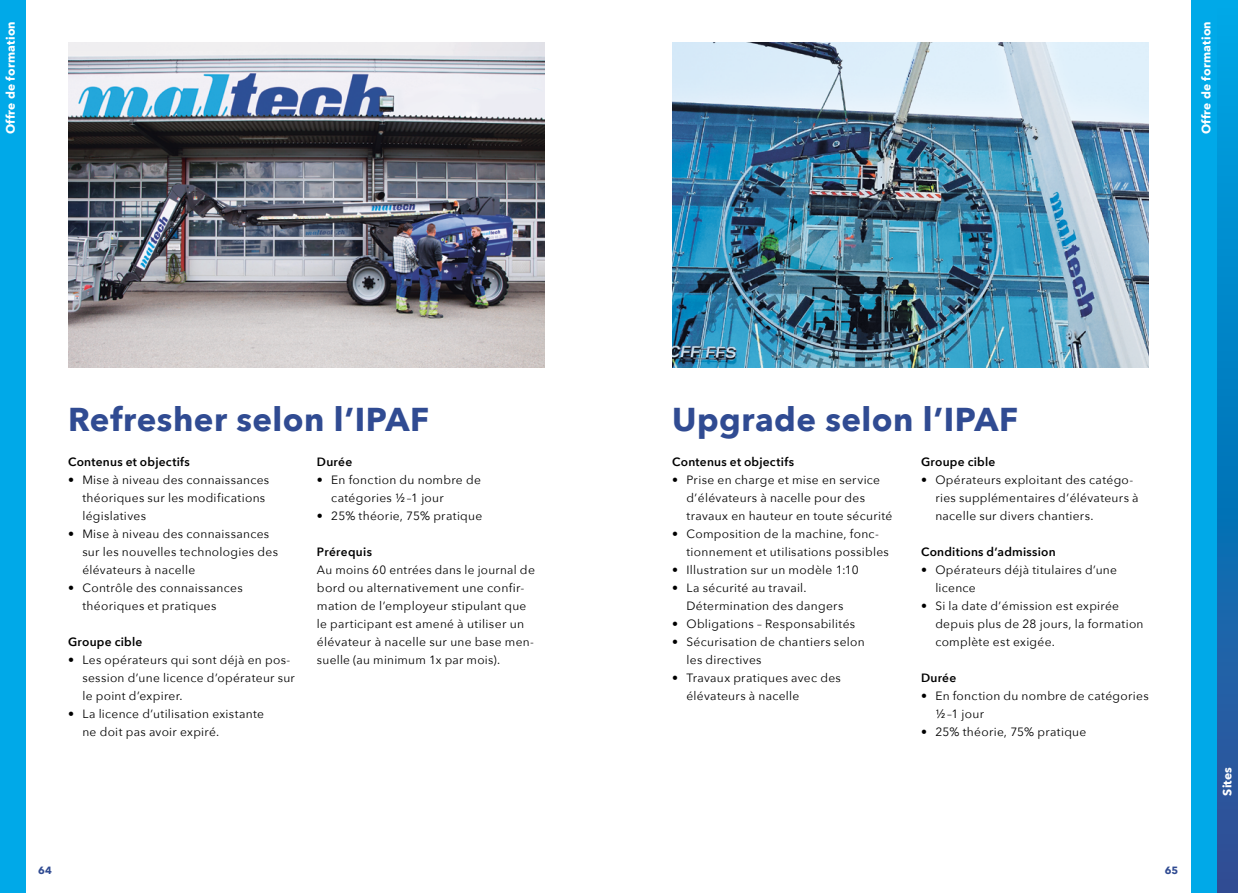
<style>
.page{position:relative;width:1238px;height:893px;background:#fff}
.page>*{position:absolute;margin:0;border:0;box-sizing:border-box;transform-origin:0 0}
.t1{font:700 33px "Avenir Next";letter-spacing:.015em;color:#304b92}
.t2{font:12px/18px "Avenir Next";letter-spacing:.025em;color:#000}
.t3{font:600 12px "Avenir Next";letter-spacing:.02em;color:#000}
.t4{font:700 12px "Avenir Next";letter-spacing:.02em;color:#fff}
.t5{font:700 10.5px "Avenir Next";color:#304b92}
</style>
<div class="page">
<img style="left:672px;top:43px;width:476px;height:325px">
<img style="left:68px;top:43px;width:476px;height:325px">
<div style="left:0;top:0;width:26px;height:893px;background:#00a9e8"></div>
<svg style="left:1216px;top:0;width:21px;height:893px;background:#0d7bbe"></svg>
<div style="left:1191px;top:0;width:25px;height:893px;background:#00a9e8"></div>
<p class="t4" style="left:0;top:134px;width:115px;rotate:-90deg">Offre de formation</p>
<p class="t4" style="left:1195px;top:134px;width:115px;rotate:-90deg">Offre de formation</p>
<p class="t1" style="left:68px;top:390px;width:363px">Refresher selon l’IPAF</p>
<p class="t1" style="left:672px;top:390px;width:347px">Upgrade selon l’IPAF</p>
<p class="t3" style="left:68px;top:451px;width:123px">Contenus et objectifs</p>
<p class="t2" style="left:82px;top:470px;width:188px;text-indent:-14px">• Mise à niveau des connaissances théoriques sur les modifications législatives</p>
<p class="t2" style="left:82px;top:524px;width:197px;text-indent:-14px">• Mise à niveau des connaissances sur les nouvelles technologies des élévateurs à nacelle</p>
<p class="t2" style="left:82px;top:578px;width:162px;text-indent:-14px">• Contrôle des connaissances théoriques et pratiques</p>
<p class="t3" style="left:68px;top:631px;width:76px">Groupe cible</p>
<p class="t2" style="left:82px;top:650px;width:214px;text-indent:-14px">• Les opérateurs qui sont déjà en pos&shy;session d’une licence d’opérateur sur le point d’expirer.</p>
<p class="t2" style="left:82px;top:704px;width:183px;text-indent:-14px">• La licence d’utilisation existante ne doit pas avoir expiré.</p>
<p class="t3" style="left:317px;top:451px;width:37px">Durée</p>
<p class="t2" style="left:331px;top:470px;width:151px;text-indent:-14px">• En fonction du nombre de catégories ½ –1 jour</p>
<p class="t2" style="left:317px;top:506px;width:167px">• 25% théorie, 75% pratique</p>
<p class="t3" style="left:317px;top:541px;width:57px">Prérequis</p>
<p class="t2" style="left:317px;top:560px;width:220px">Au moins 60 entrées dans le journal de bord ou alternativement une confir&shy;mation de l’employeur stipulant que le participant est amené à utiliser un élévateur à nacelle sur une base men&shy;suelle (au minimum 1x par mois).</p>
<p class="t3" style="left:672px;top:451px;width:123px">Contenus et objectifs</p>
<p class="t2" style="left:686px;top:470px;width:207px;text-indent:-14px">• Prise en charge et mise en service d’élévateurs à nacelle pour des travaux en hauteur en toute sécurité</p>
<p class="t2" style="left:686px;top:524px;width:204px;text-indent:-14px">• Composition de la machine, fonc&shy;tionnement et utilisations possibles</p>
<p class="t2" style="left:672px;top:560px;width:188px">• Illustration sur un modèle 1:10</p>
<p class="t2" style="left:686px;top:578px;width:158px;text-indent:-14px">• La sécurité au travail.<br>Détermination des dangers</p>
<p class="t2" style="left:672px;top:614px;width:184px">• Obligations – Responsabilités</p>
<p class="t2" style="left:686px;top:632px;width:180px;text-indent:-14px">• Sécurisation de chantiers selon les directives</p>
<p class="t2" style="left:686px;top:668px;width:156px;text-indent:-14px">• Travaux pratiques avec des élévateurs à nacelle</p>
<p class="t3" style="left:921px;top:451px;width:76px">Groupe cible</p>
<p class="t2" style="left:935px;top:470px;width:205px;text-indent:-14px">• Opérateurs exploitant des catégo&shy;ries supplémentaires d’élévateurs à nacelle sur divers chantiers.</p>
<p class="t3" style="left:921px;top:541px;width:136px">Conditions d’admission</p>
<p class="t2" style="left:935px;top:560px;width:183px;text-indent:-14px">• Opérateurs déjà titulaires d’une licence</p>
<p class="t2" style="left:935px;top:596px;width:210px;text-indent:-14px">• Si la date d’émission est expirée depuis plus de 28 jours, la formation complète est exigée.</p>
<p class="t3" style="left:921px;top:667px;width:37px">Durée</p>
<p class="t2" style="left:935px;top:686px;width:215px;text-indent:-14px">• En fonction du nombre de catégories ½ –1 jour</p>
<p class="t2" style="left:921px;top:722px;width:167px">• 25% théorie, 75% pratique</p>
<p class="t5" style="left:38px;top:861px;width:15px">64</p>
<p class="t5" style="left:1164px;top:861px;width:15px">65</p>
<p class="t4" style="left:1216px;top:796px;width:30px;rotate:-90deg">Sites</p>
</div>
